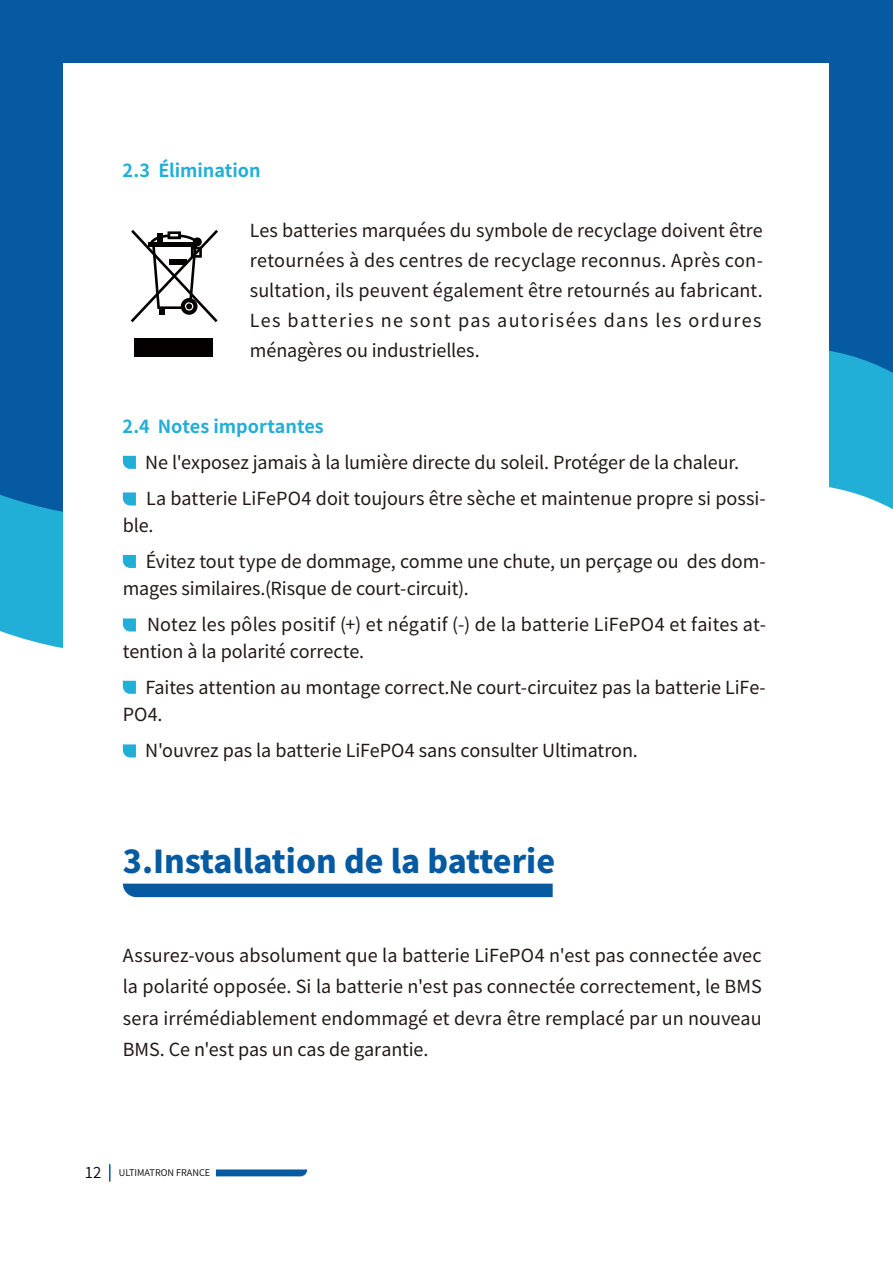
<style>
.page{position:relative;width:893px;height:1263px;background:#fff}
.page>*{position:absolute;margin:0;border:0;box-sizing:border-box;transform-origin:0 0}
.t1{font:800 31.5px "Source Han Sans CN";color:#065aa1}
.t2{font:18px/36px "Source Han Sans CN";letter-spacing:-.005em;color:#221815}
.t3{font:700 18px "Source Han Sans CN";letter-spacing:-.005em;color:#21aed7}
.t4{font:9.15px "Source Han Sans CN";color:#040000}
.s1{font-size:15px}
</style>
<div class="page">
<svg style="left:0;top:0;width:893px;height:614px;background:#1a6fae"></svg>
<div style="left:64px;top:64px;width:765px;height:1135px;background:#fff"></div>
<svg style="left:216px;top:1169px;width:91px;height:7px"></svg>
<svg style="left:109px;top:1164px;width:2px;height:17px"></svg>
<div style="left:135px;top:338px;width:78px;height:19px;background:#040000"></div>
<svg style="left:131px;top:230px;width:87px;height:92px"></svg>
<svg style="left:123px;top:456px;width:13px;height:13px"></svg>
<svg style="left:123px;top:492px;width:13px;height:13px"></svg>
<svg style="left:123px;top:555px;width:13px;height:13px"></svg>
<svg style="left:123px;top:618px;width:13px;height:13px"></svg>
<svg style="left:123px;top:681px;width:13px;height:13px"></svg>
<svg style="left:123px;top:744px;width:13px;height:13px"></svg>
<div style="left:123px;top:884px;width:430px;height:13px;background:#065aa1"></div>
<p class="t3" style="left:123px;top:160px;width:140px">2.3 Élimination</p>
<p class="t2" style="left:250px;top:216px;width:515px;line-height:30px;text-align:justify">Les batteries marquées du symbole de recyclage doivent être retournées à des centres de recyclage reconnus. Après con&shy;sultation, ils peuvent également être retournés au fabricant.<br>Les batteries ne sont pas autorisées dans les ordures ménagères ou industrielles.</p>
<p class="t3" style="left:123px;top:416px;width:203px">2.4 Notes importantes</p>
<p class="t2" style="left:145px;top:445px;width:622px">Ne l'exposez jamais à la lumière directe du soleil. Protéger de la chaleur.<br>La batterie LiFePO4 doit toujours être sèche et maintenue propre si possi-</p>
<p class="t2" style="left:146px;top:508px;width:622px;text-indent:-23px">ble.<br>Évitez tout type de dommage, comme une chute, un perçage ou des dom-</p>
<p class="t2" style="left:147px;top:571px;width:620px;text-indent:-24px">mages similaires.(Risque de court-circuit).<br>Notez les pôles positif (+) et négatif (-) de la batterie LiFePO4 et faites at-</p>
<p class="t2" style="left:145px;top:634px;width:622px;text-indent:-23px">tention à la polarité correcte.<br>Faites attention au montage correct.Ne court-circuitez pas la batterie LiFe-</p>
<p class="t2" style="left:145px;top:697px;width:494px;text-indent:-22px">PO4.<br>N'ouvrez pas la batterie LiFePO4 sans consulter Ultimatron.</p>
<h1 class="t1" style="left:123px;top:843px;width:434px">3.Installation de la batterie</h1>
<p class="t2" style="left:123px;top:940px;width:640px;line-height:31.5px;text-align:justify">Assurez-vous absolument que la batterie LiFePO4 n'est pas connectée avec la polarité opposée. Si la batterie n'est pas connectée correctement, le BMS sera irrémédiablement endommagé et devra être remplacé par un nouveau BMS. Ce n'est pas un cas de garantie.</p>
<p class="t4" style="left:85px;top:1168px;width:127px"><span class="s1">12</span> ULTIMATRON FRANCE</p>
</div>
